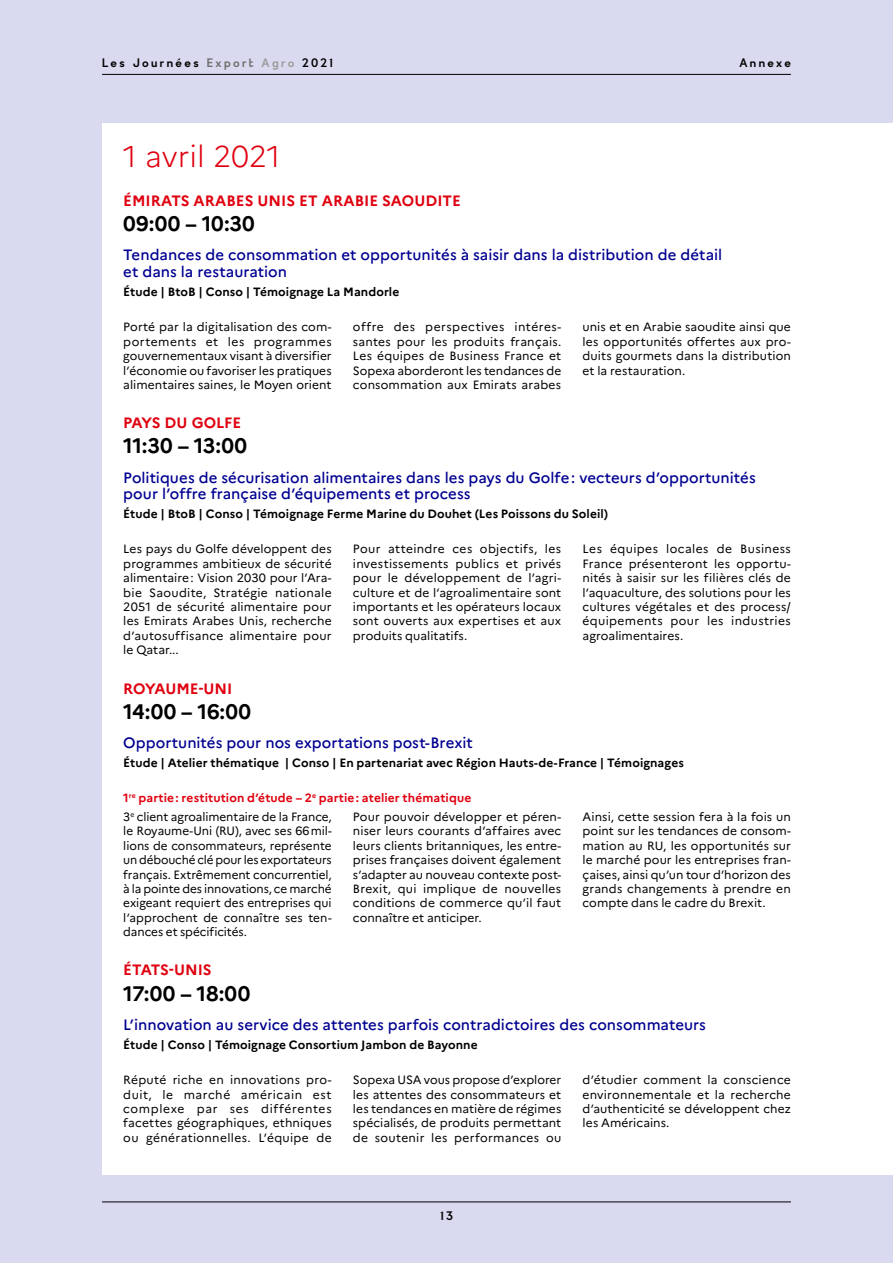
<style>
.page{position:relative;width:893px;height:1263px;background:#d9d9ef}
.page>*{position:absolute;margin:0;border:0;box-sizing:border-box;transform-origin:0 0}
.t1{font:300 30px "Marianne";color:#e0000f}
.annexe-heure{font:700 21px "Marianne";letter-spacing:.005em;color:#000}
.annexe-sstitre{font:500 15px/16.5px "Marianne";color:#000091}
.t2{font:700 15px "Marianne";color:#e0000f}
.annexe-txt{font:12px/14.4px "Marianne";letter-spacing:.01em;color:#000;text-align:justify}
.annexe-sstitre_2{font:700 12px "Marianne";letter-spacing:.005em;color:#000}
.annexe-sstitre_2-2{font:700 12px "Marianne";letter-spacing:.005em;color:#e0000f}
.t3{font:12px "France";letter-spacing:.2em;color:#000}
.s1{color:#706f6f}
.s2{color:#9c9c9c}
</style>
<div class="page">
<div style="left:102px;top:123px;width:791px;height:1051px;background:#fff"></div>
<hr style="left:102px;top:1202px;width:689px;height:1px;background:#000">
<hr style="left:102px;top:74px;width:689px;height:1px;background:#000">
<p class="t3" style="left:102px;top:56px;width:232px">Les Journées <span class="s1">Export</span> <span class="s2">Agro</span> 2021</p>
<p class="t3" style="left:739px;top:56px;width:53px">Annexe</p>
<h3 class="t1" style="left:123px;top:138px;width:159px">1 avril 2021</h3>
<h4 class="t2" style="left:123px;top:191px;width:339px">ÉMIRATS ARABES UNIS ET ARABIE SAOUDITE</h4>
<p class="annexe-heure" style="left:123px;top:211px;width:133px">09:00 – 10:30</p>
<p class="annexe-sstitre" style="left:123px;top:247px;width:600px">Tendances de consommation et opportunités à saisir dans la distribution de détail et dans la restauration</p>
<p class="annexe-sstitre_2" style="left:123px;top:284px;width:277px">Étude | BtoB | Conso | Témoignage La Mandorle</p>
<p class="annexe-txt" style="left:123px;top:320px;width:210px">Porté par la digitalisation des com&shy;portements et les programmes gouvernementaux visant à diversifier l’économie ou favoriser les pratiques alimentaires saines, le Moyen orient</p>
<p class="annexe-txt" style="left:353px;top:320px;width:210px">offre des perspectives intéres&shy;santes pour les produits français.<br>Les équipes de Business France et Sopexa aborderont les tendances de consommation aux Emirats arabes</p>
<p class="annexe-txt" style="left:583px;top:320px;width:210px">unis et en Arabie saoudite ainsi que les opportunités offertes aux pro&shy;duits gourmets dans la distribution et la restauration.</p>
<h4 class="t2" style="left:123px;top:414px;width:119px">PAYS DU GOLFE</h4>
<p class="annexe-heure" style="left:123px;top:433px;width:125px">11:30 – 13:00</p>
<p class="annexe-sstitre" style="left:123px;top:469px;width:634px">Politiques de sécurisation alimentaires dans les pays du Golfe: vecteurs d’opportunités pour l’offre française d’équipements et process</p>
<p class="annexe-sstitre_2" style="left:123px;top:506px;width:486px">Étude | BtoB | Conso | Témoignage Ferme Marine du Douhet (Les Poissons du Soleil)</p>
<p class="annexe-txt" style="left:123px;top:542px;width:210px">Les pays du Golfe développent des programmes ambitieux de sécurité alimentaire: Vision 2030 pour l’Ara&shy;bie Saoudite, Stratégie nationale 2051 de sécurité alimentaire pour les Emirats Arabes Unis, recherche d’autosuffisance alimentaire pour le Qatar...</p>
<p class="annexe-txt" style="left:353px;top:542px;width:210px">Pour atteindre ces objectifs, les investissements publics et privés pour le développement de l’agri&shy;culture et de l’agroalimentaire sont importants et les opérateurs locaux sont ouverts aux expertises et aux produits qualitatifs.</p>
<p class="annexe-txt" style="left:583px;top:542px;width:210px">Les équipes locales de Business France présenteront les opportu&shy;nités à saisir sur les filières clés de l’aquaculture, des solutions pour les cultures végétales et des process/ équipements pour les industries agroalimentaires.</p>
<h4 class="t2" style="left:123px;top:679px;width:111px">ROYAUME-UNI</h4>
<p class="annexe-heure" style="left:123px;top:698px;width:129px">14:00 – 16:00</p>
<p class="annexe-sstitre" style="left:123px;top:734px;width:351px">Opportunités pour nos exportations post-Brexit</p>
<p class="annexe-sstitre_2" style="left:123px;top:755px;width:562px">Étude | Atelier thématique | Conso | En partenariat avec Région Hauts-de-France | Témoignages</p>
<p class="annexe-sstitre_2-2" style="left:123px;top:791px;width:349px">1<sup>re</sup> partie: restitution d’étude – 2<sup>e</sup> partie: atelier thématique</p>
<p class="annexe-txt" style="left:123px;top:809px;width:210px">3<sup>e</sup> client agroalimentaire de la France, le Royaume-Uni (RU), avec ses 66mil&shy;lions de consommateurs, représente un débouché clé pour les exportateurs français. Extrêmement concurrentiel, à la pointe des innovations, ce marché exigeant requiert des entreprises qui l’approchent de connaître ses ten&shy;dances et spécificités.</p>
<p class="annexe-txt" style="left:353px;top:809px;width:210px">Pour pouvoir développer et péren&shy;niser leurs courants d’affaires avec leurs clients britanniques, les entre&shy;prises françaises doivent également s’adapter au nouveau contexte post-Brexit, qui implique de nouvelles conditions de commerce qu’il faut connaître et anticiper.</p>
<p class="annexe-txt" style="left:583px;top:809px;width:210px">Ainsi, cette session fera à la fois un point sur les tendances de consom&shy;mation au RU, les opportunités sur le marché pour les entreprises fran&shy;çaises, ainsi qu’un tour d’horizon des grands changements à prendre en compte dans le cadre du Brexit.</p>
<h4 class="t2" style="left:123px;top:961px;width:90px">ÉTATS-UNIS</h4>
<p class="annexe-heure" style="left:123px;top:980px;width:128px">17:00 – 18:00</p>
<p class="annexe-sstitre" style="left:123px;top:1016px;width:584px">L’innovation au service des attentes parfois contradictoires des consommateurs</p>
<p class="annexe-sstitre_2" style="left:123px;top:1037px;width:356px">Étude | Conso | Témoignage Consortium Jambon de Bayonne</p>
<p class="annexe-txt" style="left:123px;top:1073px;width:210px">Réputé riche en innovations pro&shy;duit, le marché américain est complexe par ses différentes facettes géographiques, ethniques ou générationnelles. L’équipe de</p>
<p class="annexe-txt" style="left:353px;top:1073px;width:210px">Sopexa USA vous propose d’explorer les attentes des consommateurs et les tendances en matière de régimes spécialisés, de produits permettant de soutenir les performances ou</p>
<p class="annexe-txt" style="left:583px;top:1073px;width:210px">d’étudier comment la conscience environnementale et la recherche d’authenticité se développent chez les Américains.</p>
<p class="t3" style="left:440px;top:1208px;width:14px">13</p>
</div>
